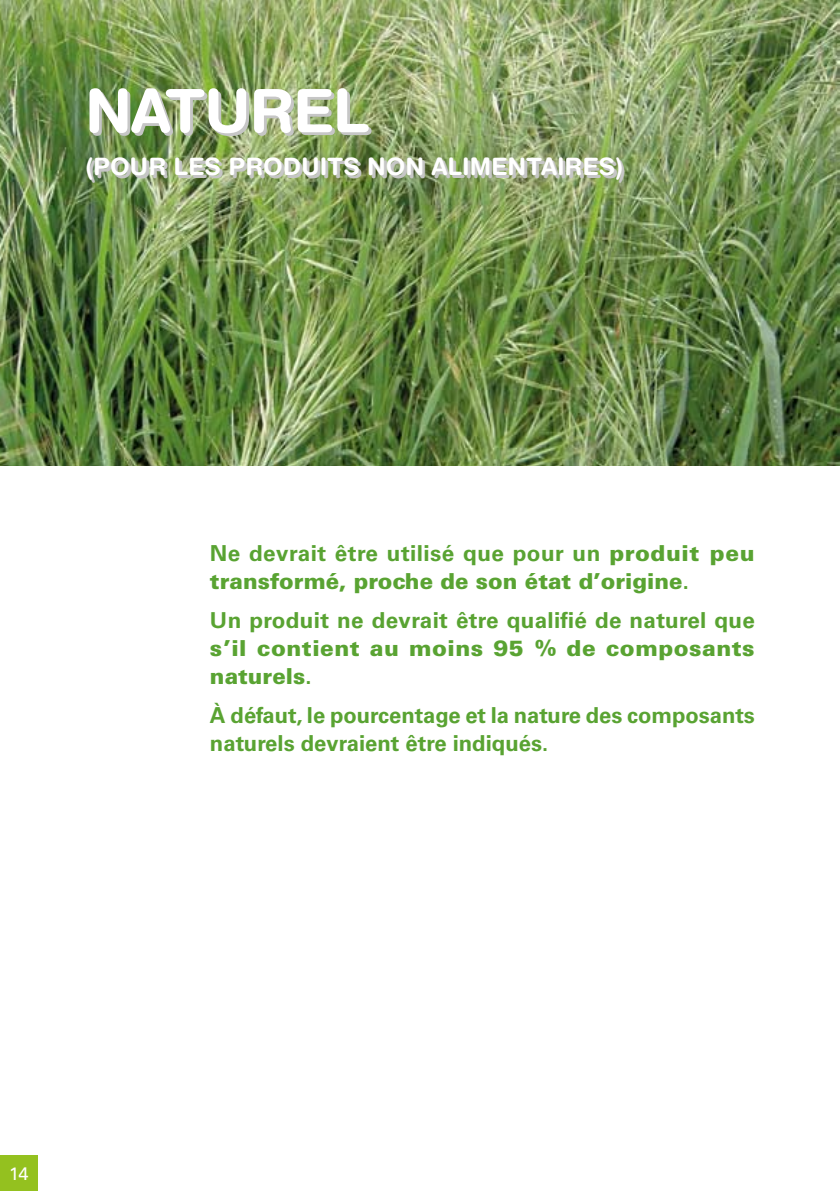
<style>
.page{position:relative;width:840px;height:1191px;background:#fff}
.page>*{position:absolute;margin:0;border:0;box-sizing:border-box;transform-origin:0 0}
.t1{font:700 60px "Helvetica Rounded";color:#fff}
.t2{font:700 24px "Helvetica Rounded";color:#fff}
.t3{font:700 22px/28px "Univers LT";color:#59a332}
.t4{font:900 22px/28px "Univers LT";color:#59a332}
.t5{font:900 22px/28px "Univers LT";letter-spacing:.02em;color:#59a332}
.t6{font:18px "Univers LT";color:#fff}
.s1{font-weight:700}
</style>
<div class="page">
<img style="left:0;top:0;width:839px;height:465px">
<div style="left:0;top:1155px;width:37px;height:36px;background:#94c11f"></div>
<h1 class="t1" style="left:85px;top:74px;width:41px">NATUREL</h1>
<p class="t2" style="left:85px;top:152px;width:539px">(POUR LES PRODUITS NON ALIMENTAIRES)</p>
<p class="t4" style="left:210px;top:538px;width:546px"><span class="s1">Ne devrait être utilisé que pour un</span> produit peu transformé, proche de son état d’origine<span class="s1">.</span></p>
<p class="t3" style="left:210px;top:606px;width:546px">Un produit ne devrait être qualifié de naturel que</p>
<p class="t5" style="left:210px;top:634px;width:546px">s’il contient au moins 95 % de composants naturels<span class="s1">.</span></p>
<p class="t3" style="left:210px;top:701px;width:546px">À défaut, le pourcentage et la nature des composants naturels devraient être indiqués.</p>
<p class="t6" style="left:9px;top:1163px;width:21px">14</p>
</div>
